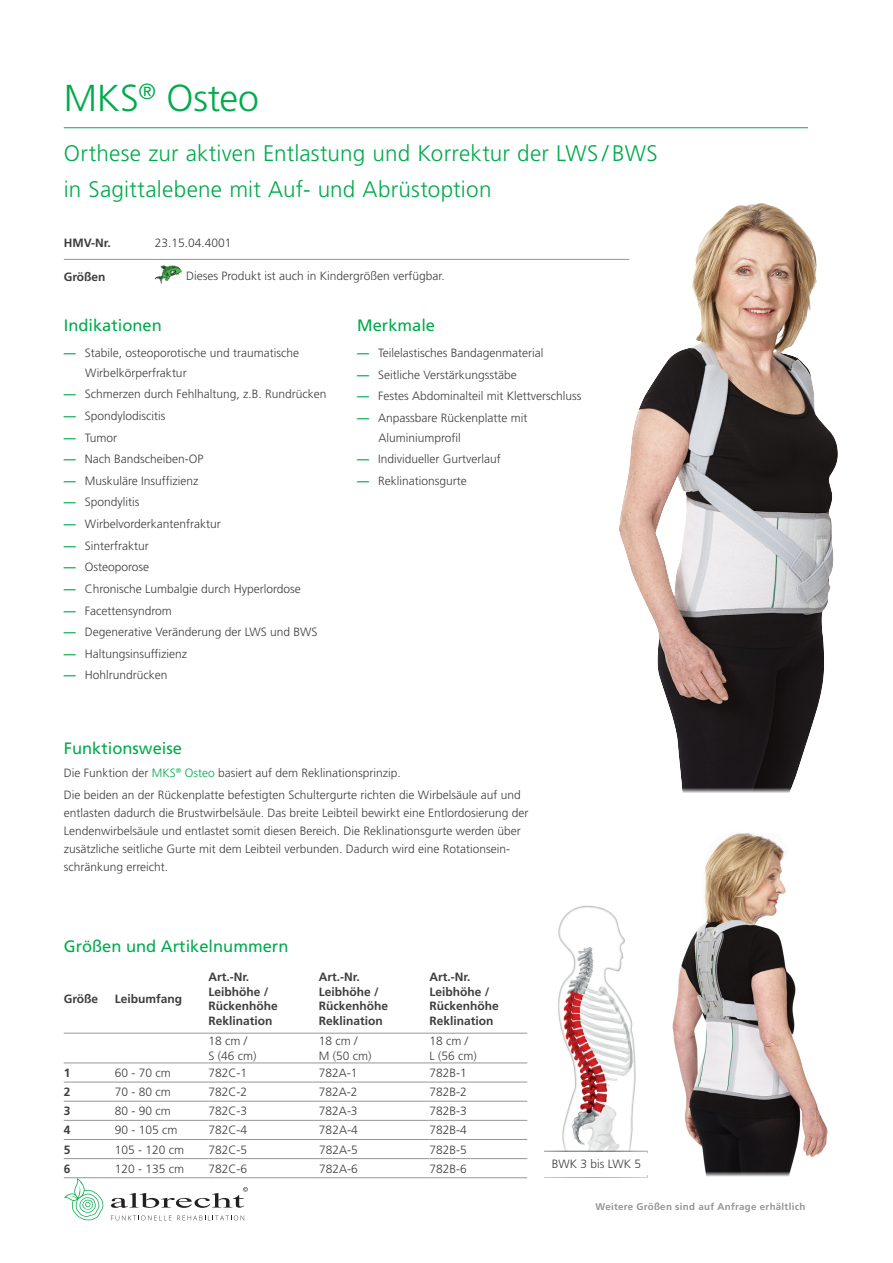
<style>
.page{position:relative;width:893px;height:1263px;background:#fff}
.page>*{position:absolute;margin:0;border:0;box-sizing:border-box;transform-origin:0 0}
.t1{font:300 37.5px "Frutiger LT Std";letter-spacing:-.005em;color:#00ab4d}
.t2{font:300 22.5px/36px "Frutiger LT Std";letter-spacing:.01em;color:#00ab4d}
.t3{font:16.5px "Frutiger LT Std";color:#00ab4d}
.t4{font:300 12px/14.4px "Frutiger LT Std";color:#3e3e3f}
.t5{font:700 12px/14.4px "Frutiger LT Std";color:#3e3e3f}
.t6{font:700 9.75px "Frutiger LT Std";letter-spacing:.03em;color:#939598}
.s1{font-weight:700;color:#00ab4d}
.s2{color:#00ab4d}
</style>
<div class="page">
<hr style="left:64px;top:127px;width:744px;height:1px;background:#00ab4d">
<svg style="left:64px;top:1178px;width:39px;height:42px"></svg>
<svg style="left:111px;top:1215px;width:133px;height:5px"></svg>
<svg style="left:111px;top:1187px;width:137px;height:21px"></svg>
<hr style="left:64px;top:259px;width:91px;height:1px;background:#939598">
<hr style="left:155px;top:259px;width:474px;height:1px;background:#939598">
<img style="left:155px;top:264px;width:27px;height:20px">
<hr style="left:64px;top:1082px;width:51px;height:1px;background:#939598">
<hr style="left:115px;top:1082px;width:93px;height:1px;background:#939598">
<hr style="left:208px;top:1082px;width:111px;height:1px;background:#939598">
<hr style="left:319px;top:1082px;width:110px;height:1px;background:#939598">
<hr style="left:429px;top:1082px;width:98px;height:1px;background:#939598">
<hr style="left:64px;top:1101px;width:51px;height:1px;background:#939598">
<hr style="left:115px;top:1101px;width:93px;height:1px;background:#939598">
<hr style="left:208px;top:1101px;width:111px;height:1px;background:#939598">
<hr style="left:319px;top:1101px;width:110px;height:1px;background:#939598">
<hr style="left:429px;top:1101px;width:98px;height:1px;background:#939598">
<hr style="left:64px;top:1120px;width:51px;height:1px;background:#939598">
<hr style="left:115px;top:1120px;width:93px;height:1px;background:#939598">
<hr style="left:208px;top:1120px;width:111px;height:1px;background:#939598">
<hr style="left:319px;top:1120px;width:110px;height:1px;background:#939598">
<hr style="left:429px;top:1120px;width:98px;height:1px;background:#939598">
<hr style="left:64px;top:1139px;width:51px;height:1px;background:#939598">
<hr style="left:115px;top:1139px;width:93px;height:1px;background:#939598">
<hr style="left:208px;top:1139px;width:111px;height:1px;background:#939598">
<hr style="left:319px;top:1139px;width:110px;height:1px;background:#939598">
<hr style="left:429px;top:1139px;width:98px;height:1px;background:#939598">
<hr style="left:64px;top:1063px;width:51px;height:1px;background:#939598">
<hr style="left:115px;top:1063px;width:93px;height:1px;background:#939598">
<hr style="left:208px;top:1063px;width:111px;height:1px;background:#939598">
<hr style="left:319px;top:1063px;width:110px;height:1px;background:#939598">
<hr style="left:429px;top:1063px;width:98px;height:1px;background:#939598">
<hr style="left:64px;top:1158px;width:51px;height:1px;background:#939598">
<hr style="left:115px;top:1158px;width:93px;height:1px;background:#939598">
<hr style="left:208px;top:1158px;width:111px;height:1px;background:#939598">
<hr style="left:319px;top:1158px;width:110px;height:1px;background:#939598">
<hr style="left:429px;top:1158px;width:98px;height:1px;background:#939598">
<hr style="left:64px;top:1177px;width:51px;height:1px;background:#939598">
<hr style="left:115px;top:1177px;width:93px;height:1px;background:#939598">
<hr style="left:208px;top:1033px;width:111px;height:1px;background:#939598">
<hr style="left:319px;top:1033px;width:110px;height:1px;background:#939598">
<hr style="left:429px;top:1033px;width:98px;height:1px;background:#939598">
<hr style="left:64px;top:1033px;width:51px;height:1px;background:#939598">
<hr style="left:115px;top:1033px;width:93px;height:1px;background:#939598">
<hr style="left:208px;top:1177px;width:111px;height:1px;background:#939598">
<hr style="left:319px;top:1177px;width:110px;height:1px;background:#939598">
<hr style="left:429px;top:1177px;width:98px;height:1px;background:#939598">
<img style="left:558px;top:905px;width:78px;height:245px">
<svg style="left:544px;top:1150px;width:103px;height:2px"></svg>
<svg style="left:544px;top:1177px;width:103px;height:1px"></svg>
<img style="left:618px;top:203px;width:220px;height:584px">
<svg style="left:682px;top:787px;width:110px;height:6px"></svg>
<img style="left:672px;top:833px;width:156px;height:338px">
<svg style="left:705px;top:1171px;width:86px;height:6px"></svg>
<h1 class="t1" style="left:64px;top:77px;width:197px">MKS<sup>®</sup> Osteo</h1>
<h2 class="t2" style="left:64px;top:136px;width:595px">Orthese zur aktiven Entlastung und Korrektur der LWS / BWS in Sagittalebene mit Auf- und Abrüstoption</h2>
<p class="t5" style="left:64px;top:235px;width:48px">HMV-Nr.</p>
<p class="t4" style="left:155px;top:236px;width:78px">23.15.04.4001</p>
<p class="t5" style="left:64px;top:270px;width:43px">Größen</p>
<p class="t4" style="left:186px;top:268px;width:260px">Dieses Produkt ist auch in Kindergrößen verfügbar.</p>
<h3 class="t3" style="left:64px;top:316px;width:100px">Indikationen</h3>
<p class="t4" style="left:85px;top:343px;width:216px;line-height:19.5px;text-indent:-21px"><span class="s1">—</span> Stabile, osteoporotische und traumatische<br>Wirbelkörperfraktur</p>
<p class="t4" style="left:64px;top:387px;width:264px"><span class="s1">—</span> Schmerzen durch Fehlhaltung, z.B. Rundrücken</p>
<p class="t4" style="left:64px;top:409px;width:103px"><span class="s1">—</span> Spondylodiscitis</p>
<p class="t4" style="left:64px;top:430px;width:55px"><span class="s1">—</span> Tumor</p>
<p class="t4" style="left:64px;top:452px;width:141px"><span class="s1">—</span> Nach Bandscheiben-OP</p>
<p class="t4" style="left:64px;top:474px;width:136px"><span class="s1">—</span> Muskuläre Insuffizienz</p>
<p class="t4" style="left:64px;top:495px;width:77px"><span class="s1">—</span> Spondylitis</p>
<p class="t4" style="left:64px;top:517px;width:159px"><span class="s1">—</span> Wirbelvorderkantenfraktur</p>
<p class="t4" style="left:64px;top:538px;width:86px"><span class="s1">—</span> Sinterfraktur</p>
<p class="t4" style="left:64px;top:560px;width:87px"><span class="s1">—</span> Osteoporose</p>
<p class="t4" style="left:64px;top:582px;width:239px"><span class="s1">—</span> Chronische Lumbalgie durch Hyperlordose</p>
<p class="t4" style="left:64px;top:603px;width:110px"><span class="s1">—</span> Facettensyndrom</p>
<p class="t4" style="left:64px;top:625px;width:255px"><span class="s1">—</span> Degenerative Veränderung der LWS und BWS</p>
<p class="t4" style="left:64px;top:647px;width:125px"><span class="s1">—</span> Haltungsinsuffizienz</p>
<p class="t4" style="left:64px;top:668px;width:105px"><span class="s1">—</span> Hohlrundrücken</p>
<h3 class="t3" style="left:357px;top:316px;width:79px">Merkmale</h3>
<p class="t4" style="left:357px;top:346px;width:188px"><span class="s1">—</span> Teilelastisches Bandagenmaterial</p>
<p class="t4" style="left:357px;top:368px;width:161px"><span class="s1">—</span> Seitliche Verstärkungsstäbe</p>
<p class="t4" style="left:357px;top:389px;width:226px"><span class="s1">—</span> Festes Abdominalteil mit Klettverschluss</p>
<p class="t4" style="left:378px;top:408px;width:150px;line-height:19.5px;text-indent:-21px"><span class="s1">—</span> Anpassbare Rückenplatte mit<br>Aluminiumprofil</p>
<p class="t4" style="left:357px;top:452px;width:145px"><span class="s1">—</span> Individueller Gurtverlauf</p>
<p class="t4" style="left:357px;top:474px;width:111px"><span class="s1">—</span> Reklinationsgurte</p>
<h3 class="t3" style="left:64px;top:739px;width:120px">Funktionsweise</h3>
<p class="t4" style="left:64px;top:761px;width:459px;line-height:22.2px">Die Funktion der <span class="s2">MKS</span><sup>®</sup> <span class="s2">Osteo</span> basiert auf dem Reklinationsprinzip.<br>Die beiden an der Rückenplatte befestigten Schultergurte richten die Wirbelsäule auf und</p>
<p class="t4" style="left:64px;top:804px;width:466px;line-height:18px">entlasten dadurch die Brustwirbelsäule. Das breite Leibteil bewirkt eine Entlordosierung der Lendenwirbelsäule und entlastet somit diesen Bereich. Die Reklinationsgurte werden über zusätzliche seitliche Gurte mit dem Leibteil verbunden. Dadurch wird eine Rotationsein&shy;schränkung erreicht.</p>
<h3 class="t3" style="left:64px;top:937px;width:226px">Größen und Artikelnummern</h3>
<p class="t5" style="left:64px;top:992px;width:36px">Größe</p>
<p class="t5" style="left:115px;top:992px;width:69px">Leibumfang</p>
<p class="t5" style="left:208px;top:970px;width:71px">Art.-Nr.<br>Leibhöhe /<br>Rückenhöhe<br>Reklination</p>
<p class="t5" style="left:319px;top:970px;width:71px">Art.-Nr.<br>Leibhöhe /<br>Rückenhöhe<br>Reklination</p>
<p class="t5" style="left:429px;top:970px;width:71px">Art.-Nr.<br>Leibhöhe /<br>Rückenhöhe<br>Reklination</p>
<p class="t4" style="left:208px;top:1034px;width:50px">18 cm /<br>S (46 cm)</p>
<p class="t4" style="left:319px;top:1034px;width:54px">18 cm /<br>M (50 cm)</p>
<p class="t4" style="left:429px;top:1034px;width:49px">18 cm /<br>L (56 cm)</p>
<p class="t5" style="left:64px;top:1066px;width:8px">1</p>
<p class="t4" style="left:115px;top:1066px;width:58px">60 - 70 cm</p>
<p class="t4" style="left:208px;top:1066px;width:40px">782C-1</p>
<p class="t4" style="left:319px;top:1066px;width:40px">782A-1</p>
<p class="t4" style="left:429px;top:1066px;width:39px">782B-1</p>
<p class="t5" style="left:64px;top:1085px;width:8px">2</p>
<p class="t4" style="left:115px;top:1085px;width:58px">70 - 80 cm</p>
<p class="t4" style="left:208px;top:1085px;width:40px">782C-2</p>
<p class="t4" style="left:319px;top:1085px;width:40px">782A-2</p>
<p class="t4" style="left:429px;top:1085px;width:39px">782B-2</p>
<p class="t5" style="left:64px;top:1104px;width:8px">3</p>
<p class="t4" style="left:115px;top:1104px;width:58px">80 - 90 cm</p>
<p class="t4" style="left:208px;top:1104px;width:40px">782C-3</p>
<p class="t4" style="left:319px;top:1104px;width:40px">782A-3</p>
<p class="t4" style="left:430px;top:1104px;width:39px">782B-3</p>
<p class="t5" style="left:64px;top:1123px;width:8px">4</p>
<p class="t4" style="left:115px;top:1123px;width:64px">90 - 105 cm</p>
<p class="t4" style="left:208px;top:1123px;width:40px">782C-4</p>
<p class="t4" style="left:319px;top:1123px;width:40px">782A-4</p>
<p class="t4" style="left:430px;top:1123px;width:39px">782B-4</p>
<p class="t5" style="left:64px;top:1142px;width:8px">5</p>
<p class="t4" style="left:115px;top:1142px;width:71px">105 - 120 cm</p>
<p class="t4" style="left:208px;top:1142px;width:40px">782C-5</p>
<p class="t4" style="left:319px;top:1142px;width:40px">782A-5</p>
<p class="t4" style="left:430px;top:1142px;width:39px">782B-5</p>
<p class="t5" style="left:64px;top:1161px;width:8px">6</p>
<p class="t4" style="left:115px;top:1161px;width:71px">120 - 135 cm</p>
<p class="t4" style="left:208px;top:1161px;width:40px">782C-6</p>
<p class="t4" style="left:319px;top:1161px;width:40px">782A-6</p>
<p class="t4" style="left:430px;top:1161px;width:39px">782B-6</p>
<p class="t4" style="left:552px;top:1157px;width:91px">BWK 3 bis LWK 5</p>
<p class="t6" style="left:595px;top:1201px;width:211px">Weitere Größen sind auf Anfrage erhältlich</p>
</div>
